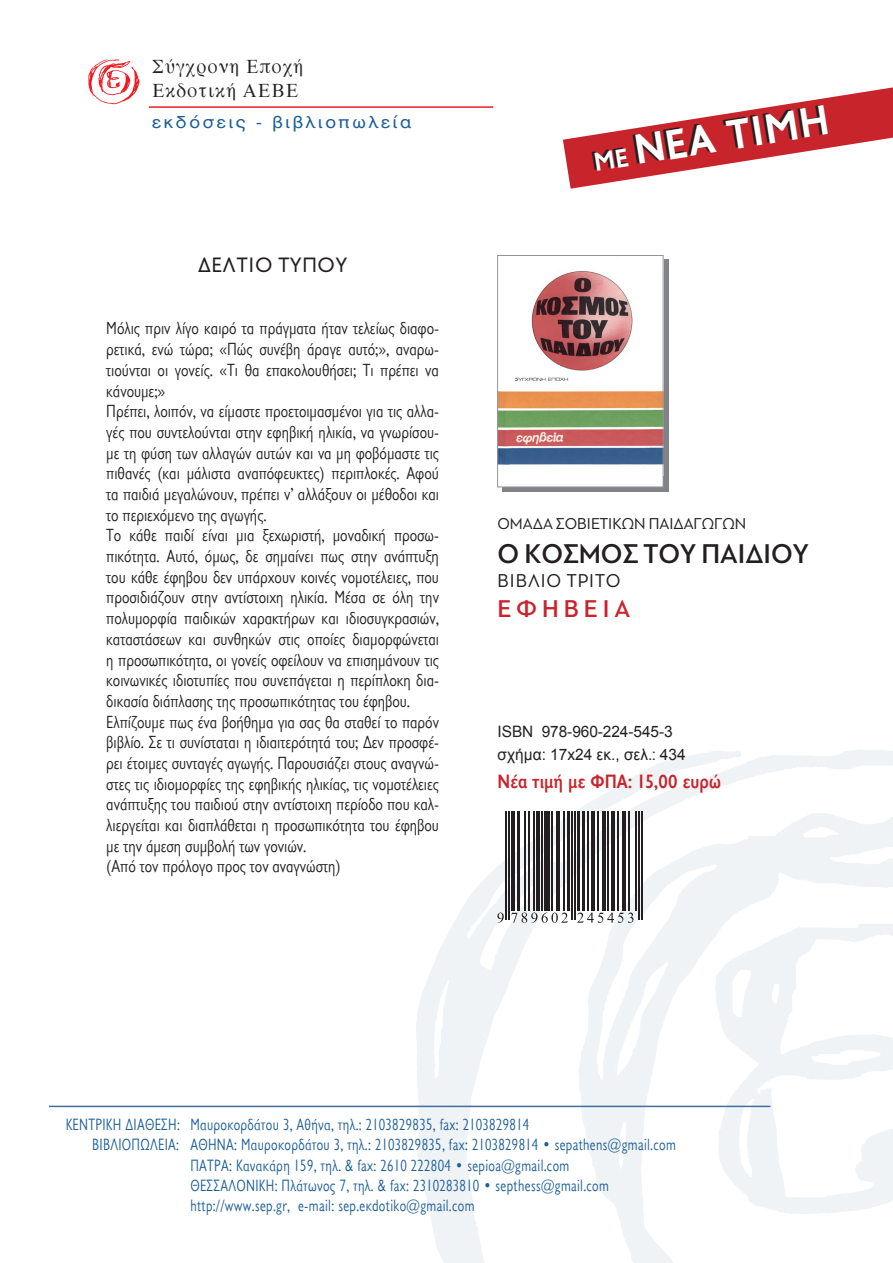
<style>
.page{position:relative;width:893px;height:1263px;background:#fff}
.page>*{position:absolute;margin:0;border:0;box-sizing:border-box;transform-origin:0 0}
.t1{font:700 42.3px "PF Transport";color:#fff}
.t2{font:500 28.5px "PF Bague Sans Pro";color:#231f20;scale:.96 1}
.t3{font:500 25.5px "PF Bague Sans Pro";letter-spacing:.2em;color:#c8242b;scale:.96 1}
.t4{font:21px "PF Transport";letter-spacing:.05em;color:#231f20}
.t5{font:19.5px/23.4px "Gr Times";letter-spacing:.06em;color:#231f20;scale:.96 1}
.t6{font:700 19.5px "CF Jeckyl SCOS Mono";color:#c8242b}
.t7{font:19.5px "PF Bague Sans Pro";letter-spacing:.05em;color:#231f20;scale:.96 1}
.t8{font:17.7px/20.7px "CF Jeckyl Sem Con";letter-spacing:-.005em;color:#231f20;scale:.96 1}
.t9{font:16.5px "CF Jeckyl SCOS Mono";letter-spacing:.02em;color:#1c5e98;scale:.9 1}
.t10{font:16.5px "PF Bague Sans Pro";color:#231f20;scale:.96 1}
.t11{font:16.5px "UB Helvetica";letter-spacing:.15em;color:#1c5e98;scale:1.1 1}
.t12{font:15.75px/22.5px "Arial";color:#231f20}
</style>
<div class="page">
<div style="left:502px;top:259px;width:166px;height:232px;background:linear-gradient(to right,#85878a,#848689)"></div>
<img style="left:636px;top:813px;width:178px;height:79px">
<img style="left:85px;top:54px;width:57px;height:57px;border-radius:29px">
<hr style="left:49px;top:1106px;width:721px;height:1px;background:#416da2">
<hr style="left:149px;top:106px;width:344px;height:2px;background:#ee1d23">
<div style="left:498px;top:255px;width:165px;height:232px;background:#fff"></div>
<img style="left:499px;top:271px;width:162px;height:194px">
<div style="left:497px;top:255px;width:166px;height:232px;border:1px solid #939598"></div>
<hr style="left:506px;top:811px;width:1px;height:108px;background:#231f20">
<hr style="left:508px;top:811px;width:2px;height:108px;background:#231f20">
<hr style="left:511px;top:811px;width:4px;height:100px;background:#231f20">
<hr style="left:517px;top:811px;width:3px;height:100px;background:#231f20">
<hr style="left:524px;top:811px;width:1px;height:100px;background:#231f20">
<hr style="left:529px;top:811px;width:1px;height:100px;background:#231f20">
<hr style="left:533px;top:811px;width:1px;height:100px;background:#231f20">
<hr style="left:536px;top:811px;width:4px;height:100px;background:#231f20">
<hr style="left:542px;top:811px;width:1px;height:100px;background:#231f20">
<div style="left:544px;top:811px;width:6px;height:100px;background:#231f20"></div>
<hr style="left:552px;top:811px;width:1px;height:100px;background:#231f20">
<hr style="left:556px;top:811px;width:4px;height:100px;background:#231f20">
<hr style="left:563px;top:811px;width:1px;height:100px;background:#231f20">
<hr style="left:568px;top:811px;width:2px;height:100px;background:#231f20">
<hr style="left:572px;top:811px;width:1px;height:108px;background:#231f20">
<hr style="left:575px;top:811px;width:1px;height:108px;background:#231f20">
<hr style="left:578px;top:811px;width:2px;height:100px;background:#231f20">
<hr style="left:582px;top:811px;width:2px;height:100px;background:#231f20">
<hr style="left:588px;top:811px;width:1px;height:100px;background:#231f20">
<hr style="left:591px;top:811px;width:4px;height:100px;background:#231f20">
<hr style="left:598px;top:811px;width:1px;height:100px;background:#231f20">
<hr style="left:602px;top:811px;width:4px;height:100px;background:#231f20">
<hr style="left:608px;top:811px;width:1px;height:100px;background:#231f20">
<hr style="left:611px;top:811px;width:4px;height:100px;background:#231f20">
<hr style="left:618px;top:811px;width:1px;height:100px;background:#231f20">
<hr style="left:622px;top:811px;width:4px;height:100px;background:#231f20">
<hr style="left:628px;top:811px;width:1px;height:100px;background:#231f20">
<hr style="left:635px;top:811px;width:1px;height:100px;background:#231f20">
<hr style="left:638px;top:811px;width:1px;height:108px;background:#231f20">
<hr style="left:641px;top:811px;width:1px;height:108px;background:#231f20">
<svg style="left:497px;top:912px;width:7px;height:11px"></svg>
<svg style="left:511px;top:912px;width:57px;height:11px"></svg>
<svg style="left:577px;top:912px;width:56px;height:11px"></svg>
<svg style="left:563px;top:87px;width:330px;height:102px"></svg>
<p class="t5" style="left:152px;top:55px;width:159px">Σύγχρονη Eποχή<br>Eκδοτική AEBE</p>
<p class="t11" style="left:152px;top:112px;width:237px">εκδόσεις - βιβλιοπωλεία</p>
<p class="t4" style="left:198px;top:253px;width:151px">∆ΕΛΤΙΟ ΤΥΠΟΥ</p>
<p class="t8" style="left:106px;top:318px;width:348px">Μόλις πριν λίγο καιρό τα πράγµατα ήταν τελείως διαφο&shy;ρετικά, ενώ τώρα; «Πώς συνέβη άραγε αυτό;», αναρω&shy;τιούνται οι γονείς. «Τι θα επακολουθήσει; Τι πρέπει να κάνουµε;»<br>Πρέπει, λοιπόν, να είµαστε προετοιµασµένοι για τις αλλα&shy;γές που συντελούνται στην εφηβική ηλικία, να γνωρίσου&shy;µε τη φύση των αλλαγών αυτών και να µη φοβόµαστε τις πιθανές (και µάλιστα αναπόφευκτες) περιπλοκές. Αφού τα παιδιά µεγαλώνουν, πρέπει ν’ αλλάξουν οι µέθοδοι και το περιεχόµενο της αγωγής.<br>Το κάθε παιδί είναι µια ξεχωριστή, µοναδική προσω&shy;πικότητα. Αυτό, όµως, δε σηµαίνει πως στην ανάπτυξη του κάθε έφηβου δεν υπάρχουν κοινές νοµοτέλειες, που προσιδιάζουν στην αντίστοιχη ηλικία. Μέσα σε όλη την πολυµορφία παιδικών χαρακτήρων και ιδιοσυγκρασιών, καταστάσεων και συνθηκών στις οποίες διαµορφώνεται η προσωπικότητα, οι γονείς οφείλουν να επισηµάνουν τις κοινωνικές ιδιοτυπίες που συνεπάγεται η περίπλοκη δια&shy;δικασία διάπλασης της προσωπικότητας του έφηβου.<br>Ελπίζουµε πως ένα βοήθηµα για σας θα σταθεί το παρόν βιβλίο. Σε τι συνίσταται η ιδιαιτερότητά του; Δεν προσφέ&shy;ρει έτοιµες συνταγές αγωγής. Παρουσιάζει στους αναγνώ&shy;στες τις ιδιοµορφίες της εφηβικής ηλικίας, τις νοµοτέλειες ανάπτυξης του παιδιού στην αντίστοιχη περίοδο που καλ&shy;λιεργείται και διαπλάθεται η προσωπικότητα του έφηβου µε την άµεση συµβολή των γονιών.<br>(Από τον πρόλογο προς τον αναγνώστη)</p>
<h1 class="t1" style="left:631px;top:126px;width:198px;rotate:-9deg">ΝΕΑ ΤΙΜΗ</h1>
<p class="t10" style="left:497px;top:514px;width:261px">ΟΜΑ∆Α ΣΟΒΙΕΤΙΚΩΝ ΠΑΙ∆ΑΓΩΓΩΝ</p>
<h2 class="t2" style="left:497px;top:537px;width:326px">Ο ΚΟΣΜΟΣ ΤΟΥ ΠΑΙ∆ΙΟΥ</h2>
<p class="t7" style="left:497px;top:569px;width:130px">BΙΒΛΙΟ ΤΡΙΤΟ</p>
<h3 class="t3" style="left:497px;top:593px;width:140px">EΦΗΒΕΙΑ</h3>
<p class="t12" style="left:498px;top:720px;width:189px">ISBN 978-960-224-545-3 σχήμα: 17x24 εκ., σελ.: 434</p>
<p class="t6" style="left:498px;top:771px;width:225px">Νέα τιµή µε ΦΠΑ: 15,00 ευρώ</p>
<p class="t9" style="left:66px;top:1115px;width:516px">ΚΕΝΤΡΙΚΗ ΔΙΑΘΕΣΗ: Μαυροκορδάτου 3, Αθήνα, τηλ.: 2103829835, fax: 2103829814</p>
<p class="t9" style="left:92px;top:1135px;width:650px">ΒΙΒΛΙΟΠΩΛΕΙΑ: ΑΘΗΝΑ: Μαυροκορδάτου 3, τηλ.: 2103829835, fax: 2103829814 • sepathens@gmail.com</p>
<p class="t9" style="left:190px;top:1156px;width:423px">ΠΑΤΡΑ: Κανακάρη 159, τηλ. &amp; fax: 2610 222804 • sepioa@gmail.com</p>
<p class="t9" style="left:190px;top:1176px;width:467px">ΘΕΣΣΑΛΟΝΙΚΗ: Πλάτωνος 7, τηλ. &amp; fax: 2310283810 • septhess@gmail.com</p>
<p class="t9" style="left:190px;top:1196px;width:317px">http://www.sep.gr, e-mail: sep.eκdotiko@gmail.com</p>
</div>
